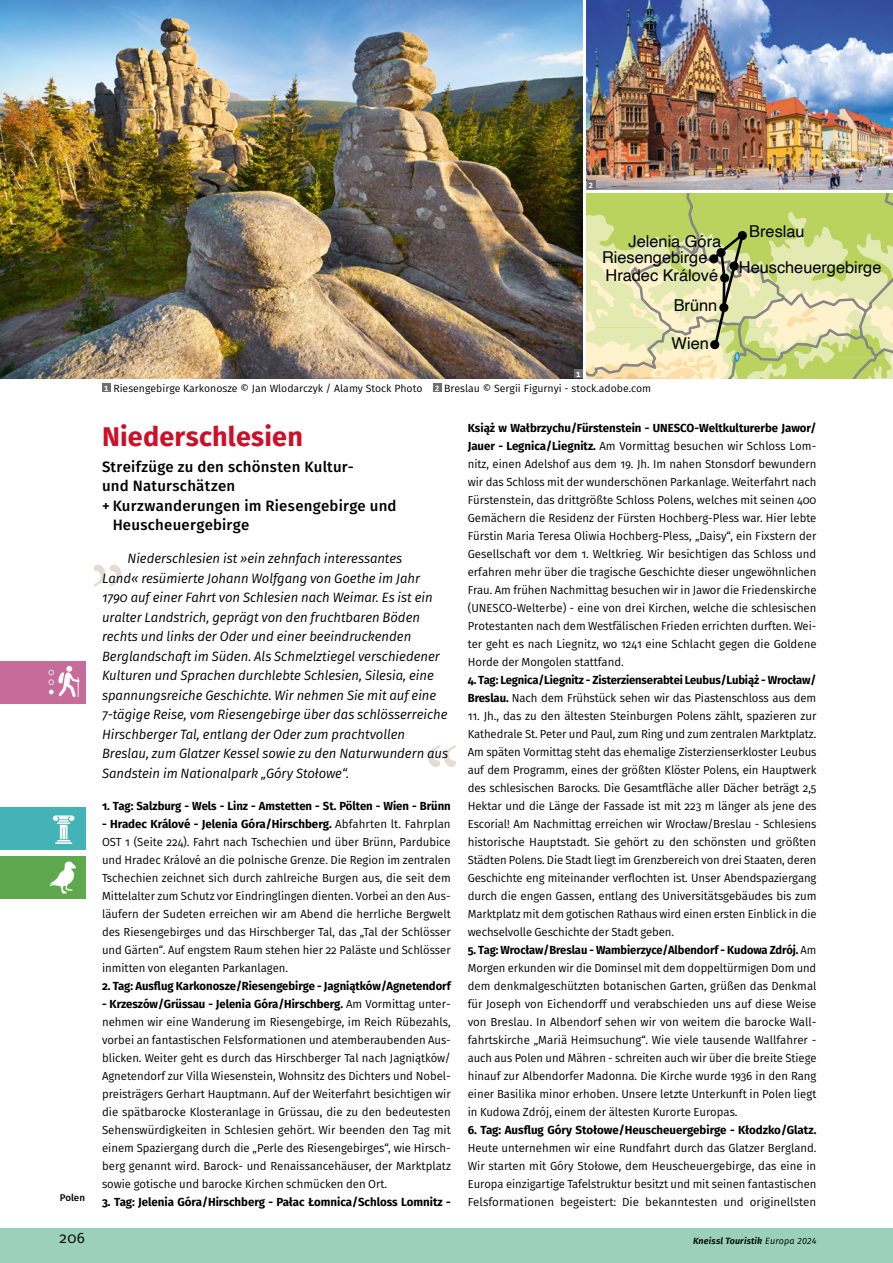
<style>
.page{position:relative;width:893px;height:1263px;background:#fff}
.page>*{position:absolute;margin:0;border:0;box-sizing:border-box;transform-origin:0 0}
._01a_Überschrift_1_R{font:700 27px "Fira Sans";letter-spacing:.005em;color:#cd0f28}
.t1{font:16.35px/15.9px "Helvetica";color:#000}
._01b_Unterüberschrif{font:500 15px/19.5px "Fira Sans";letter-spacing:.015em;color:#000}
.Pagina_rb{font:15px "Fira Sans";color:#000}
._01d_Einleitungstext{font:italic 13.5px/19.5px "Fira Sans";color:#000}
._02_Reiseverlauf{font:11.7px/18px "Fira Sans";color:#000;text-align:justify}
._02_Reiseverlauf-2{font:11.7px/18px "Fira Sans";color:#000;text-align:justify;scale:.95 1}
._02_Reiseverlauf-3{font:700 11.7px "Fira Sans";color:#000}
._02_Reiseverlauf-4{font:700 11.7px/18px "Fira Sans";color:#000;scale:.96 1}
._04_Bildlegende__Bil{font:10.5px "Fira Sans";color:#000}
.Rubrik_b{font:500 9.75px "Fira Sans";letter-spacing:-.005em;color:#000}
.Fusszeile_bold_itali{font:italic 600 9px "Fira Sans";letter-spacing:.02em;color:#000}
.t2{font:700 7.5px "Fira Sans";color:#fff}
.s1{font-weight:700}
.s2{font-weight:400}
</style>
<div class="page">
<svg style="left:428px;top:745px;width:28px;height:22px"></svg>
<div style="left:0;top:661px;width:85px;height:42px;background:#c76b9b"></div>
<svg style="left:48px;top:666px;width:32px;height:31px"></svg>
<div style="left:0;top:808px;width:85px;height:42px;background:#43b3b7"></div>
<svg style="left:53px;top:815px;width:22px;height:29px"></svg>
<div style="left:0;top:856px;width:85px;height:43px;background:#5ea84e"></div>
<svg style="left:49px;top:861px;width:27px;height:33px"></svg>
<svg style="left:93px;top:565px;width:28px;height:21px"></svg>
<div style="left:0;top:1229px;width:893px;height:34px;background:#9bd1bc"></div>
<div style="left:587px;top:193px;width:306px;height:18px;background:#bad25e"></div>
<svg style="left:587px;top:211px;width:306px;height:167px;background:#d5db99"></svg>
<img style="left:587px;top:0;width:306px;height:189px">
<div style="left:102px;top:384px;width:9px;height:8px;background:#6e6e6e"></div>
<div style="left:433px;top:384px;width:8px;height:8px;background:#6e6e6e"></div>
<img style="left:0;top:0;width:583px;height:378px">
<div style="left:574px;top:369px;width:9px;height:9px;background:#6e6e6e"></div>
<div style="left:587px;top:180px;width:8px;height:9px;background:#6e6e6e"></div>
<p class="Rubrik_b" style="left:60px;top:1190px;width:27px">Polen</p>
<p class="t2" style="left:589px;top:179px;width:6px">2</p>
<p class="t2" style="left:576px;top:368px;width:6px">1</p>
<p class="t1" style="left:602px;top:234px;width:121px;text-indent:26px">Jelenia Góra<br>Riesengebirge</p>
<p class="t1" style="left:605px;top:268px;width:114px">Hradec Králové</p>
<p class="t1" style="left:674px;top:298px;width:45px">Brünn</p>
<p class="t1" style="left:672px;top:336px;width:39px">Wien</p>
<p class="t2" style="left:104px;top:382px;width:6px">1</p>
<p class="_04_Bildlegende__Bil" style="left:113px;top:381px;width:311px">Riesengebirge Karkonosze © Jan Wlodarczyk / Alamy Stock Photo</p>
<p class="t2" style="left:435px;top:382px;width:6px">2</p>
<p class="_04_Bildlegende__Bil" style="left:444px;top:381px;width:208px">Breslau © Sergii Figurnyi - stock.adobe.com</p>
<p class="t1" style="left:749px;top:224px;width:57px">Breslau</p>
<p class="t1" style="left:739px;top:259px;width:144px">Heuscheuergebirge</p>
<p class="_01a_Überschrift_1_R" style="left:102px;top:414px;width:202px">Niederschlesien</p>
<p class="_01b_Unterüberschrif" style="left:102px;top:456px;width:253px">Streifzüge zu den schönsten Kultur-</p>
<p class="_01b_Unterüberschrif" style="left:102px;top:475px;width:135px">und Naturschätzen</p>
<p class="_01b_Unterüberschrif" style="left:113px;top:495px;width:285px;text-indent:-11px">+ Kurzwanderungen im Riesengebirge und<br>Heuscheuergebirge</p>
<p class="_01d_Einleitungstext" style="left:102px;top:548px;width:348px;text-indent:26px">Niederschlesien ist »ein zehnfach interessantes<br>Land« resümierte Johann Wolfgang von Goethe im Jahr 1790 auf einer Fahrt von Schlesien nach Weimar. Es ist ein uralter Landstrich, geprägt von den fruchtbaren Böden rechts und links der Oder und einer beeindruckenden Berglandschaft im Süden. Als Schmelztiegel verschiedener Kulturen und Sprachen durchlebte Schlesien, Silesia, eine spannungsreiche Geschichte. Wir nehmen Sie mit auf eine 7-tägige Reise, vom Riesengebirge über das schlösserreiche Hirschberger Tal, entlang der Oder zum prachtvollen Breslau, zum Glatzer Kessel sowie zu den Naturwundern aus Sandstein im Nationalpark „Góry Stołowe“.</p>
<p class="_02_Reiseverlauf-3" style="left:102px;top:796px;width:350px">1. Tag: Salzburg - Wels - Linz - Amstetten - St. Pölten - Wien - Brünn</p>
<p class="_02_Reiseverlauf" style="left:102px;top:815px;width:350px"><span class="s1">- Hradec Králové - Jelenia Góra/Hirschberg.</span> Abfahrten lt. Fahrplan OST 1 (Seite 224). Fahrt nach Tschechien und über Brünn, Pardubice und Hradec Králové an die polnische Grenze. Die Region im zentralen Tschechien zeichnet sich durch zahlreiche Burgen aus, die seit dem Mittelalter zum Schutz vor Eindringlingen dienten. Vorbei an den Aus&shy;läufern der Sudeten erreichen wir am Abend die herrliche Bergwelt des Riesengebirges und das Hirschberger Tal, das „Tal der Schlösser und Gärten“. Auf engstem Raum stehen hier 22 Paläste und Schlösser inmitten von eleganten Parkanlagen.</p>
<p class="_02_Reiseverlauf-3" style="left:102px;top:976px;width:350px">2. Tag: Ausflug Karkonosze/Riesengebirge - Jagniątków/Agnetendorf</p>
<p class="_02_Reiseverlauf" style="left:102px;top:995px;width:350px"><span class="s1">- Krzeszów/Grüssau - Jelenia Góra/Hirschberg.</span> Am Vormittag unter&shy;nehmen wir eine Wanderung im Riesengebirge, im Reich Rübezahls, vorbei an fantastischen Felsformationen und atemberaubenden Aus&shy;blicken. Weiter geht es durch das Hirschberger Tal nach Jagniątków/ Agnetendorf zur Villa Wiesenstein, Wohnsitz des Dichters und Nobel&shy;preisträgers Gerhart Hauptmann. Auf der Weiterfahrt besichtigen wir die spätbarocke Klosteranlage in Grüssau, die zu den bedeutesten Sehenswürdigkeiten in Schlesien gehört. Wir beenden den Tag mit einem Spaziergang durch die „Perle des Riesengebirges“, wie Hirsch&shy;berg genannt wird. Barock- und Renaissancehäuser, der Marktplatz sowie gotische und barocke Kirchen schmücken den Ort.</p>
<p class="_02_Reiseverlauf-3" style="left:102px;top:1192px;width:350px">3. Tag: Jelenia Góra/Hirschberg - Pałac Łomnica/Schloss Lomnitz -</p>
<p class="_02_Reiseverlauf" style="left:468px;top:419px;width:350px"><span class="s1">Książ w Wałbrzychu/Fürstenstein - UNESCO-Weltkulturerbe Jawor/ Jauer - Legnica/Liegnitz.</span> Am Vormittag besuchen wir Schloss Lom&shy;nitz, einen Adelshof aus dem 19. Jh. Im nahen Stonsdorf bewundern wir das Schloss mit der wunderschönen Parkanlage. Weiterfahrt nach Fürstenstein, das drittgrößte Schloss Polens, welches mit seinen 400<br>Gemächern die Residenz der Fürsten Hochberg-Pless war. Hier lebte Fürstin Maria Teresa Oliwia Hochberg-Pless, „Daisy“, ein Fixstern der Gesellschaft vor dem 1. Weltkrieg. Wir besichtigen das Schloss und erfahren mehr über die tragische Geschichte dieser ungewöhnlichen Frau. Am frühen Nachmittag besuchen wir in Jawor die Friedenskirche (UNESCO-Welterbe) - eine von drei Kirchen, welche die schlesischen Protestanten nach dem Westfälischen Frieden errichten durften. Wei&shy;ter geht es nach Liegnitz, wo 1241 eine Schlacht gegen die Goldene Horde der Mongolen stattfand.</p>
<p class="_02_Reiseverlauf-4" style="left:468px;top:670px;width:365px">4. Tag: Legnica/Liegnitz - Zisterzienserabtei Leubus/Lubiąż - Wrocław/<br>Breslau. <span class="s2">Nach dem Frühstück sehen wir das Piastenschloss aus dem</span></p>
<p class="_02_Reiseverlauf" style="left:468px;top:707px;width:350px">11. Jh., das zu den ältesten Steinburgen Polens zählt, spazieren zur Kathedrale St. Peter und Paul, zum Ring und zum zentralen Marktplatz.<br>Am späten Vormittag steht das ehemalige Zisterzienserkloster Leubus auf dem Programm, eines der größten Klöster Polens, ein Hauptwerk des schlesischen Barocks. Die Gesamtfläche aller Dächer beträgt 2,5<br>Hektar und die Länge der Fassade ist mit 223 m länger als jene des Escorial! Am Nachmittag erreichen wir Wrocław/Breslau - Schlesiens historische Hauptstadt. Sie gehört zu den schönsten und größten Städten Polens. Die Stadt liegt im Grenzbereich von drei Staaten, deren Geschichte eng miteinander verflochten ist. Unser Abendspaziergang durch die engen Gassen, entlang des Universitätsgebäudes bis zum Marktplatz mit dem gotischen Rathaus wird einen ersten Einblick in die wechselvolle Geschichte der Stadt geben.</p>
<p class="_02_Reiseverlauf-2" style="left:468px;top:941px;width:369px"><span class="s1">5. Tag: Wrocław/Breslau - Wambierzyce/Albendorf - Kudowa Zdrój.</span> Am Morgen erkunden wir die Dominsel mit dem doppeltürmigen Dom und dem denkmalgeschützten botanischen Garten, grüßen das Denkmal für Joseph von Eichendorff und verabschieden uns auf diese Weise von Breslau. In Albendorf sehen wir von weitem die barocke Wall&shy;fahrtskirche „Mariä Heimsuchung“. Wie viele tausende Wallfahrer - auch aus Polen und Mähren - schreiten auch wir über die breite Stiege hinauf zur Albendorfer Madonna. Die Kirche wurde 1936 in den Rang einer Basilika minor erhoben. Unsere letzte Unterkunft in Polen liegt in Kudowa Zdrój, einem der ältesten Kurorte Europas.</p>
<p class="_02_Reiseverlauf" style="left:468px;top:1121px;width:350px"><span class="s1">6. Tag: Ausflug Góry Stołowe/Heuscheuergebirge - Kłodzko/Glatz.<br></span>Heute unternehmen wir eine Rundfahrt durch das Glatzer Bergland.<br>Wir starten mit Góry Stołowe, dem Heuscheuergebirge, das eine in Europa einzigartige Tafelstruktur besitzt und mit seinen fantastischen Felsformationen begeistert: Die bekanntesten und originellsten</p>
<p class="Pagina_rb" style="left:60px;top:1227px;width:27px">206</p>
<p class="Fusszeile_bold_itali" style="left:693px;top:1233px;width:125px">Kneissl Touristik <span class="s2">Europa 2024</span></p>
</div>
